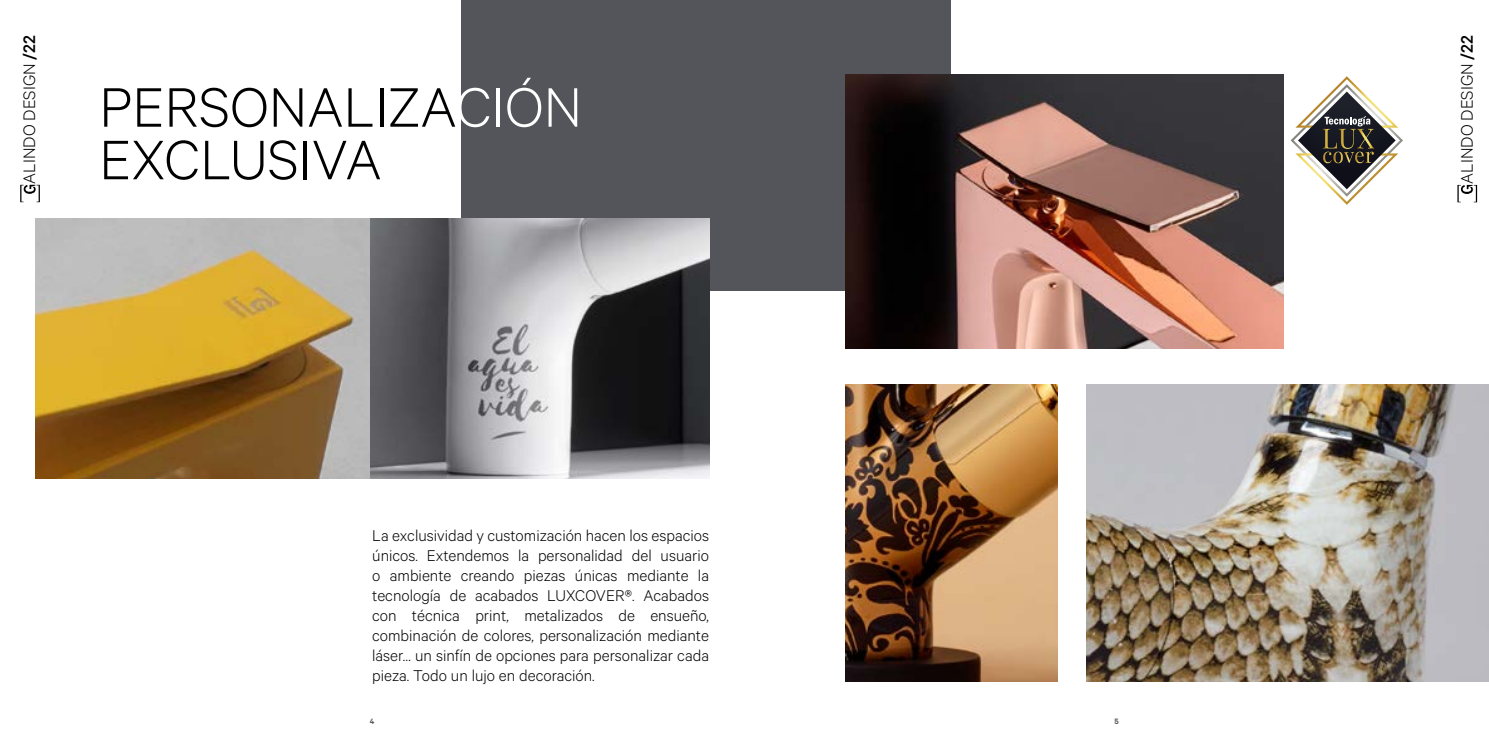
<style>
.page{position:relative;width:1489px;height:745px;background:#fff}
.page>*{position:absolute;margin:0;border:0;box-sizing:border-box;transform-origin:0 0}
.t1{font:300 62.5px "Calibre";color:#000}
.t2{font:300 18.75px "Calibre";color:#000}
.t3{font:300 17.5px/20px "Calibre";color:#000;text-align:justify}
.t4{font:600 8.75px "Calibre";color:#54555a}
.s1{font-weight:500}
.s2{color:#fff}
</style>
<div class="page">
<div style="left:461px;top:0;width:489px;height:291px;background:#54555a"></div>
<img style="left:35px;top:218px;width:335px;height:260px">
<img style="left:370px;top:218px;width:339px;height:260px">
<img style="left:845px;top:74px;width:438px;height:274px">
<img style="left:1086px;top:384px;width:402px;height:296px">
<img style="left:845px;top:384px;width:212px;height:296px">
<svg style="left:1290px;top:76px;width:112px;height:129px"></svg>
<svg style="left:20px;top:185px;width:20px;height:17px"></svg>
<svg style="left:1457px;top:185px;width:19px;height:17px"></svg>
<p class="t2" style="left:18px;top:183px;width:149px;rotate:-90deg">ALINDO DESIGN <span class="s1">/22</span></p>
<h1 class="t1" style="left:99px;top:71px;width:484px">PERSONALIZA<span class="s2">CIÓN</span></h1>
<h1 class="t1" style="left:99px;top:123px;width:284px">EXCLUSIVA</h1>
<p class="t3" style="left:372px;top:524px;width:338px">La exclusividad y customización hacen los espacios únicos. Extendemos la personalidad del usuario o ambiente creando piezas únicas mediante la tecnología de acabados LUXCOVER®. Acabados con técnica print, metalizados de ensueño, combinación de colores, personalización mediante láser… un sinfín de opciones para personalizar cada pieza. Todo un lujo en decoración.</p>
<p class="t4" style="left:370px;top:716px;width:6px">4</p>
<p class="t4" style="left:1114px;top:716px;width:6px">5</p>
<p class="t2" style="left:1455px;top:183px;width:149px;rotate:-90deg">ALINDO DESIGN <span class="s1">/22</span></p>
</div>
